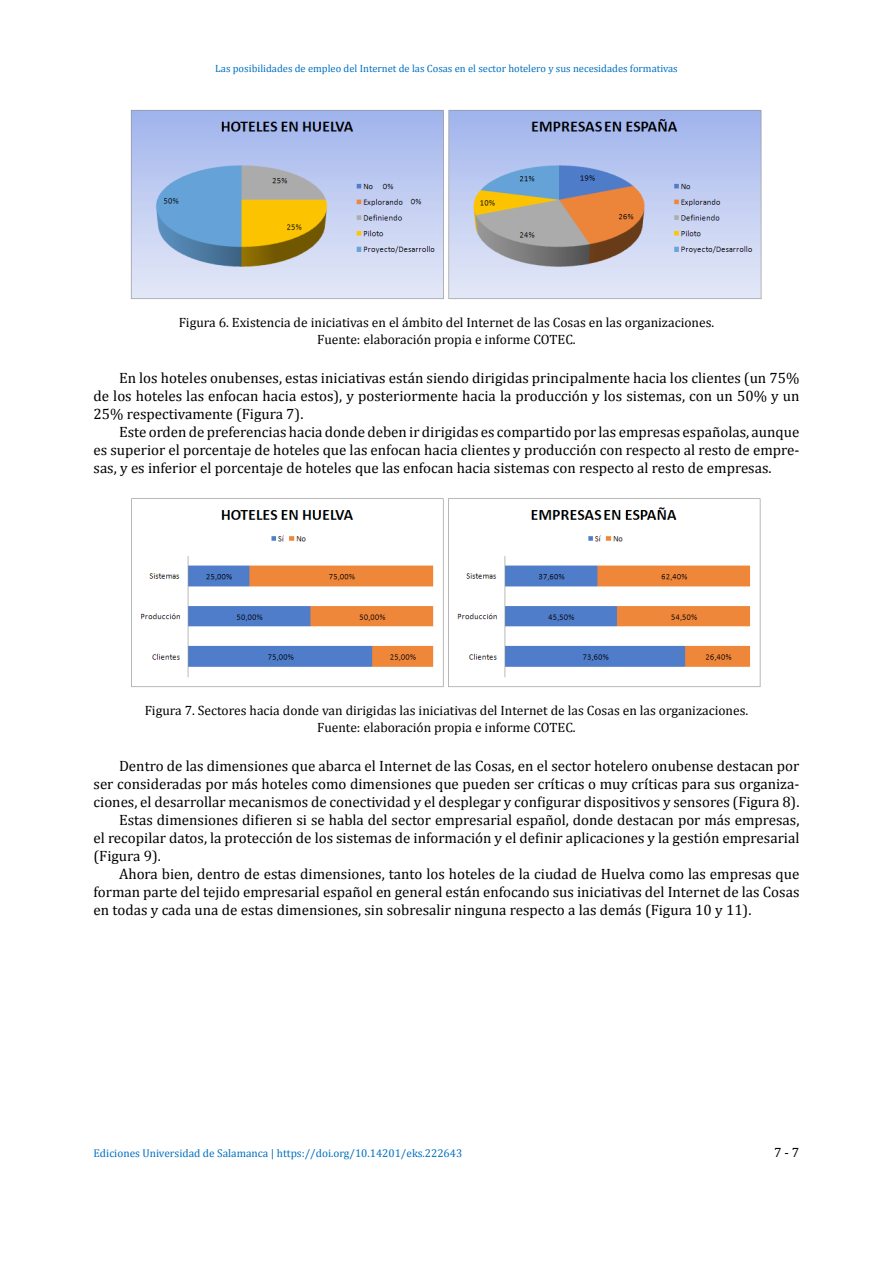
<style>
.page{position:relative;width:893px;height:1263px;background:#fff}
.page>*{position:absolute;margin:0;border:0;box-sizing:border-box;transform-origin:0 0}
.Texto{font:15px/18px "Cambria";color:#000;text-align:justify}
.Pie-tabla{font:13.5px/16.5px "Cambria";color:#000;text-align:center}
.t1{font:11.25px "Cambria";color:#0070c0}
.t2{font:10.5px "Cambria";color:#0070c0}
</style>
<div class="page">
<img style="left:130px;top:110px;width:632px;height:189px">
<img style="left:131px;top:498px;width:630px;height:189px">
<p class="t2" style="left:215px;top:62px;width:464px">Las posibilidades de empleo del Internet de las Cosas en el sector hotelero y sus necesidades formativas</p>
<p class="Pie-tabla" style="left:179px;top:314px;width:537px">Figura 6. Existencia de iniciativas en el ámbito del Internet de las Cosas en las organizaciones.<br>Fuente: elaboración propia e informe COTEC.</p>
<p class="Texto" style="left:94px;top:369px;width:707px;text-indent:26px">En los hoteles onubenses, estas iniciativas están siendo dirigidas principalmente hacia los clientes (un 75% de los hoteles las enfocan hacia estos), y posteriormente hacia la producción y los sistemas, con un 50% y un 25% respectivamente (Figura 7).</p>
<p class="Texto" style="left:94px;top:423px;width:707px;text-indent:26px">Este orden de preferencias hacia donde deben ir dirigidas es compartido por las empresas españolas, aunque es superior el porcentaje de hoteles que las enfocan hacia clientes y producción con respecto al resto de empre&shy;sas, y es inferior el porcentaje de hoteles que las enfocan hacia sistemas con respecto al resto de empresas.</p>
<p class="Pie-tabla" style="left:145px;top:702px;width:605px">Figura 7. Sectores hacia donde van dirigidas las iniciativas del Internet de las Cosas en las organizaciones.<br>Fuente: elaboración propia e informe COTEC.</p>
<p class="Texto" style="left:94px;top:757px;width:707px;text-indent:26px">Dentro de las dimensiones que abarca el Internet de las Cosas, en el sector hotelero onubense destacan por ser consideradas por más hoteles como dimensiones que pueden ser críticas o muy críticas para sus organiza&shy;ciones, el desarrollar mecanismos de conectividad y el desplegar y configurar dispositivos y sensores (Figura 8).</p>
<p class="Texto" style="left:94px;top:811px;width:707px;text-indent:26px">Estas dimensiones difieren si se habla del sector empresarial español, donde destacan por más empresas, el recopilar datos, la protección de los sistemas de información y el definir aplicaciones y la gestión empresarial (Figura 9).</p>
<p class="Texto" style="left:94px;top:865px;width:707px;text-indent:26px">Ahora bien, dentro de estas dimensiones, tanto los hoteles de la ciudad de Huelva como las empresas que forman parte del tejido empresarial español en general están enfocando sus iniciativas del Internet de las Cosas en todas y cada una de estas dimensiones, sin sobresalir ninguna respecto a las demás (Figura 10 y 11).</p>
<p class="t1" style="left:94px;top:1146px;width:370px">Ediciones Universidad de Salamanca | https://doi.org/10.14201/eks.222643</p>
<p class="Pie-tabla" style="left:774px;top:1144px;width:27px">7 - 7</p>
</div>
